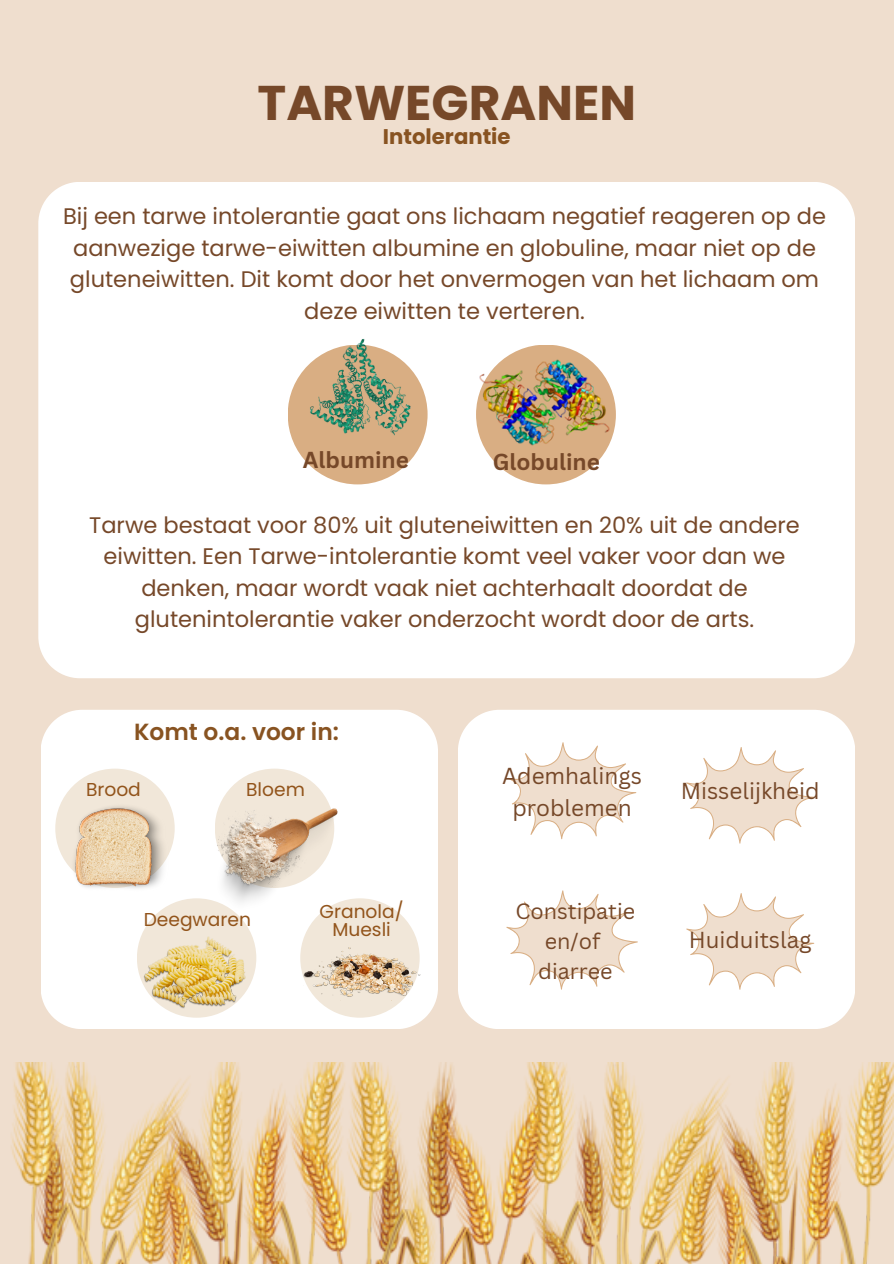
<style>
.page{position:relative;width:894px;height:1264px;background:#fff}
.page>*{position:absolute;margin:0;border:0;box-sizing:border-box;transform-origin:0 0}
.t1{font:700 48.75px "Poppins";color:#764829}
.t2{font:600 23.4px "Poppins";color:#885321}
.t3{font:22.5px/31.5px "Poppins";color:#764829;text-align:center}
.t4{font:22.5px/31.5px "Canva Sans";color:#764829;text-align:center}
.t5{font:700 22.5px "Canva Sans";color:#764829}
.t6{font:21.6px/30.2px "Canva Sans";color:#764829;text-align:center}
.t7{font:700 21.15px "Poppins";color:#885321}
.t8{font:18.6px "Poppins";color:#92541b}
</style>
<div class="page">
<div style="left:0;top:0;width:893px;height:1263px;background:#efdece"></div>
<div style="left:38px;top:182px;width:816px;height:496px;background:#fff"></div>
<div style="left:476px;top:344px;width:139px;height:140px;background:#d9ae83;border-radius:50%"></div>
<img style="left:476px;top:356px;width:136px;height:93px">
<div style="left:287px;top:344px;width:140px;height:140px;background:#d9ae83;border-radius:50%"></div>
<img style="left:282px;top:335px;width:157px;height:105px">
<div style="left:458px;top:710px;width:396px;height:319px;background:#fff"></div>
<svg style="left:686px;top:747px;width:128px;height:96px"></svg>
<svg style="left:507px;top:742px;width:129px;height:97px"></svg>
<svg style="left:506px;top:890px;width:131px;height:99px"></svg>
<svg style="left:686px;top:893px;width:128px;height:96px"></svg>
<div style="left:41px;top:710px;width:396px;height:319px;background:#fff"></div>
<div style="left:137px;top:898px;width:119px;height:119px;background:#f1e7d9;border-radius:50%"></div>
<div style="left:55px;top:768px;width:120px;height:120px;background:#f1e7d9;border-radius:50%"></div>
<img style="left:68px;top:806px;width:101px;height:86px">
<div style="left:215px;top:768px;width:119px;height:120px;background:#f1e7d9;border-radius:50%"></div>
<img style="left:215px;top:808px;width:122px;height:105px">
<img style="left:143px;top:936px;width:103px;height:72px">
<div style="left:300px;top:898px;width:119px;height:119px;background:#f1e7d9;border-radius:50%"></div>
<img style="left:302px;top:947px;width:118px;height:53px">
<img style="left:11px;top:1062px;width:882px;height:201px">
<p class="t1" style="left:257px;top:68px;width:380px">TARWEGRANEN</p>
<p class="t7" style="left:383px;top:122px;width:129px">Intolerantie</p>
<p class="t3" style="left:63px;top:201px;width:764px">Bij een tarwe intolerantie gaat ons lichaam negatief reageren op de aanwezige tarwe-eiwitten albumine en globuline, maar niet op de gluteneiwitten. Dit komt door het onvermogen van het lichaam om deze eiwitten te verteren.</p>
<h3 class="t5" style="left:303px;top:444px;width:107px">Albumine</h3>
<h2 class="t5" style="left:492px;top:446px;width:109px">Globuline</h2>
<p class="t3" style="left:89px;top:509px;width:712px">Tarwe bestaat voor 80% uit gluteneiwitten en 20% uit de andere eiwitten. Een Tarwe-intolerantie komt veel vaker voor dan we denken, maar wordt vaak niet achterhaalt doordat de glutenintolerantie vaker onderzocht wordt door de arts.</p>
<h3 class="t2" style="left:134px;top:715px;width:206px">Komt o.a. voor in:</h3>
<h3 class="t8" style="left:86px;top:776px;width:56px">Brood</h3>
<p class="t8" style="left:246px;top:776px;width:60px">Bloem</p>
<h3 class="t8" style="left:144px;top:906px;width:109px">Deegwaren</h3>
<p class="t8" style="left:319px;top:898px;width:85px">Granola/</p>
<h3 class="t8" style="left:332px;top:916px;width:60px">Muesli</h3>
<p class="t4" style="left:502px;top:759px;width:141px">Ademhalings problemen</p>
<p class="t6" style="left:515px;top:895px;width:121px">Constipatie en/of diarree</p>
<p class="t4" style="left:680px;top:774px;width:140px">Misselijkheid</p>
<p class="t4" style="left:688px;top:923px;width:124px">Huiduitslag</p>
</div>
